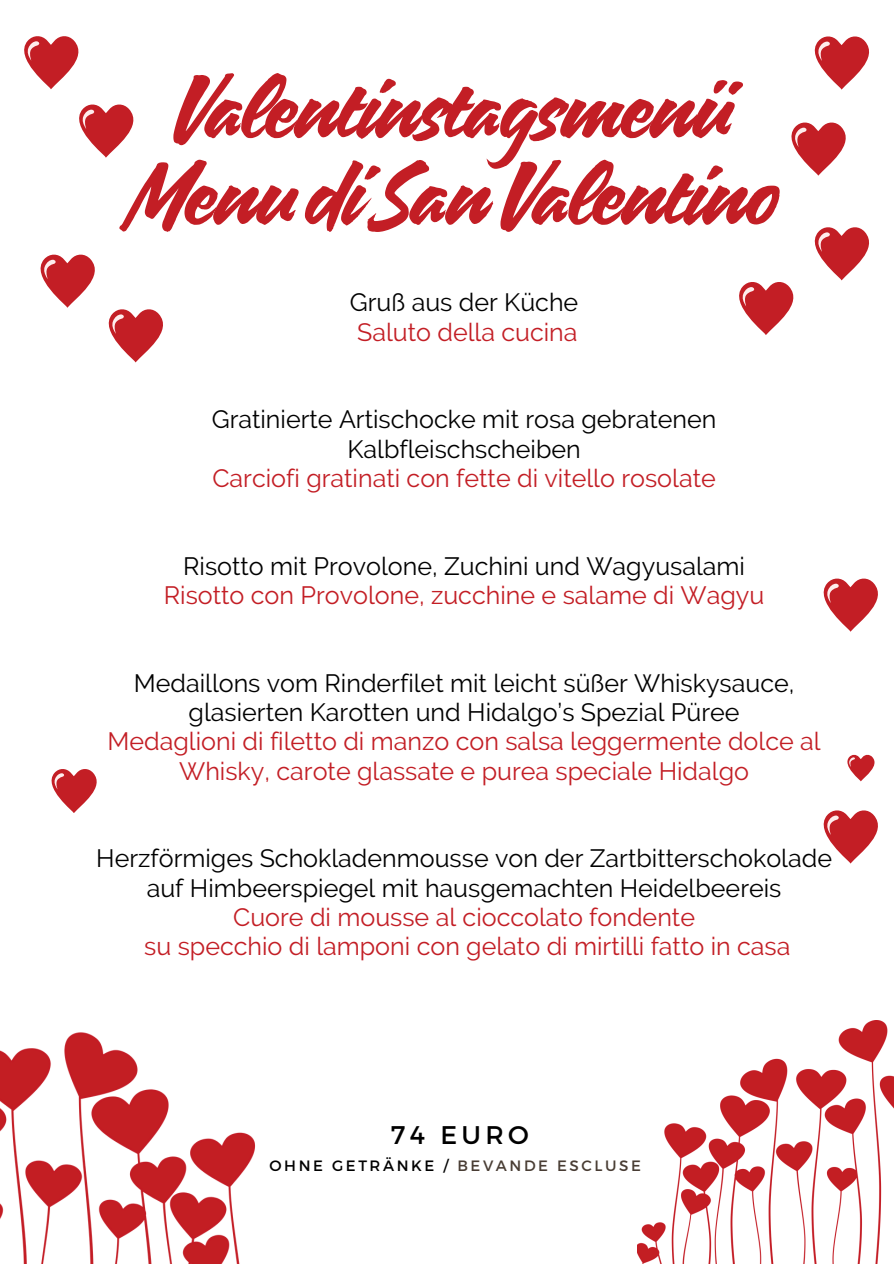
<style>
.page{position:relative;width:894px;height:1264px;background:#fff}
.page>*{position:absolute;margin:0;border:0;box-sizing:border-box;transform-origin:0 0}
.t1{font:87.3px/86.7px "Quotes Script";letter-spacing:-.02em;color:#c31e25;text-align:center}
.t2{font:25.5px "Montserrat";letter-spacing:.17em;color:#000}
.t3{font:25.05px/29.2px "Raleway";color:#c31e25;text-align:center}
.t4{font:25.05px/29.2px "Raleway";color:#000;text-align:center}
.t5{font:15px "Montserrat";letter-spacing:.17em;color:#493d34}
.s1{color:#000}
.s2{color:#c31e25}
</style>
<div class="page">
<img style="left:637px;top:1020px;width:256px;height:243px">
<img style="left:0;top:1032px;width:255px;height:231px">
<svg style="left:24px;top:36px;width:55px;height:53px"></svg>
<svg style="left:79px;top:104px;width:55px;height:54px"></svg>
<svg style="left:791px;top:122px;width:55px;height:54px"></svg>
<svg style="left:40px;top:254px;width:123px;height:108px"></svg>
<svg style="left:51px;top:769px;width:46px;height:43px"></svg>
<svg style="left:823px;top:578px;width:55px;height:53px"></svg>
<svg style="left:847px;top:754px;width:28px;height:27px"></svg>
<svg style="left:823px;top:810px;width:55px;height:53px"></svg>
<svg style="left:814px;top:36px;width:55px;height:54px"></svg>
<svg style="left:739px;top:227px;width:130px;height:108px"></svg>
<p class="t1" style="left:129px;top:70px;width:650px">Valentinstagsmenü<br>MenudiSanValentino</p>
<h1 class="t3" style="left:350px;top:288px;width:230px;text-align:left"><span class="s1">Gruß aus der Küche<br></span>Saluto della cucina</h1>
<p class="t4" style="left:212px;top:405px;width:506px">Gratinierte Artischocke mit rosa gebratenen<br>Kalbfleischscheiben<br><span class="s2">Carciofi gratinati con fette di vitello rosolate</span></p>
<p class="t3" style="left:164px;top:551px;width:601px"><span class="s1">Risotto mit Provolone, Zuchini und Wagyusalami<br></span>Risotto con Provolone, zucchine e salame di Wagyu</p>
<p class="t3" style="left:107px;top:668px;width:714px"><span class="s1">Medaillons vom Rinderfilet mit leicht süßer Whiskysauce, glasierten Karotten und Hidalgo’s Spezial Püree<br></span>Medaglioni di filetto di manzo con salsa leggermente dolce al Whisky, carote glassate e purea speciale Hidalgo</p>
<p class="t4" style="left:96px;top:844px;width:737px">Herzförmiges Schokladenmousse von der Zartbitterschokolade auf Himbeerspiegel mit hausgemachten Heidelbeereis<br><span class="s2">Cuore di mousse al cioccolato fondente<br>su specchio di lamponi con gelato di mirtilli fatto in casa</span></p>
<p class="t2" style="left:390px;top:1118px;width:139px">74 EURO</p>
<p class="t5" style="left:269px;top:1155px;width:373px"><span class="s1">OHNE GETRÄNKE /</span> BEVANDE ESCLUSE</p>
</div>
